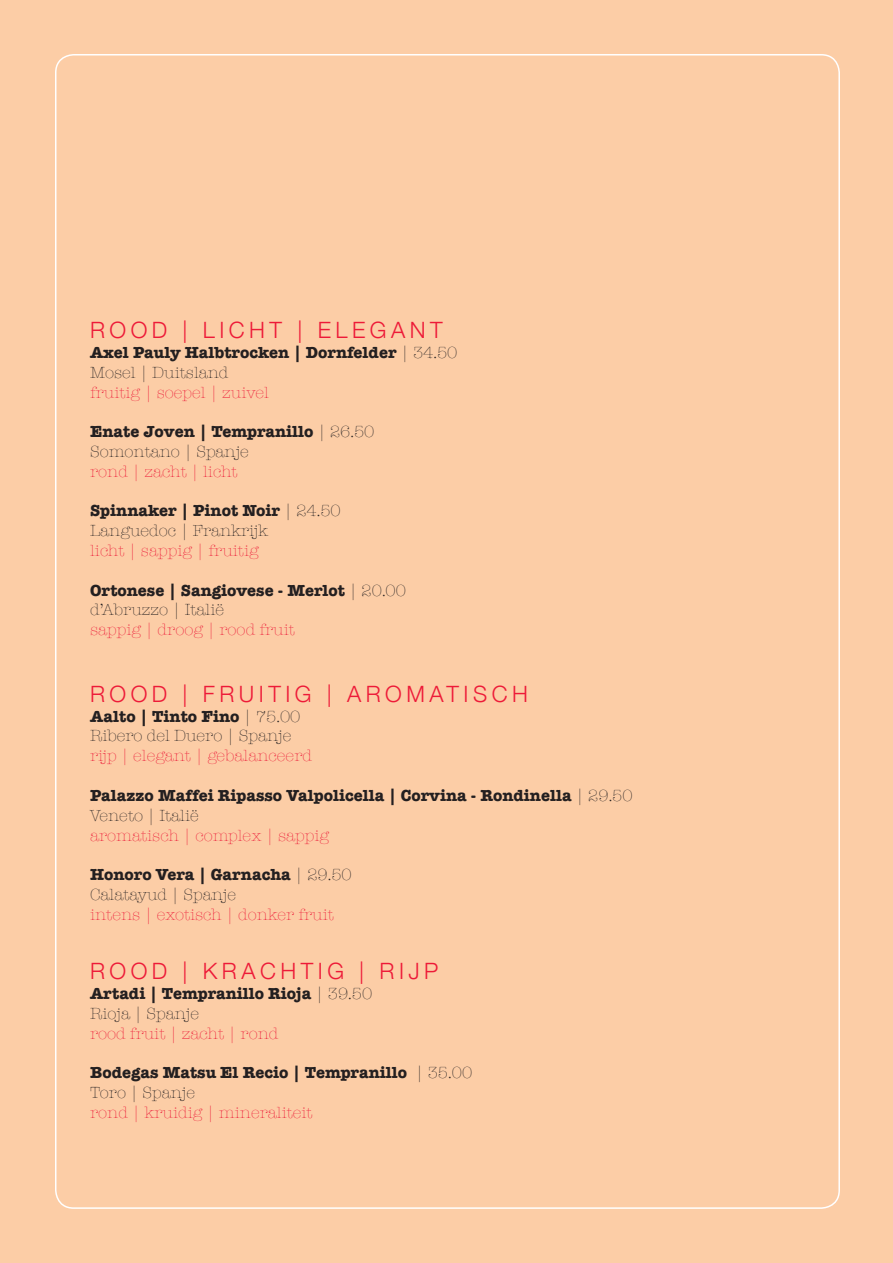
<style>
.page{position:relative;width:893px;height:1263px;background:#fccda6}
.page>*{position:absolute;margin:0;border:0;box-sizing:border-box;transform-origin:0 0}
.t1{font:300 22.5px "Helvetica Neue";letter-spacing:.2em;color:#ed1a38}
.t2{font:700 16.5px "American Typewriter";color:#231f20}
.t3{font:300 16.5px "American Typewriter";color:#ed1a38}
.t4{font:300 16.5px "American Typewriter";color:#231f20}
.s1{font-weight:300}
</style>
<div class="page">
<p class="t1" style="left:90px;top:312px;width:354px">ROOD | LICHT | ELEGANT</p>
<p class="t2" style="left:90px;top:338px;width:369px">Axel Pauly Halbtrocken | Dornfelder <span class="s1">| 34.50</span></p>
<p class="t4" style="left:90px;top:360px;width:140px">Mosel | Duitsland</p>
<p class="t3" style="left:90px;top:380px;width:180px">fruitig | soepel | zuivel</p>
<p class="t2" style="left:90px;top:417px;width:286px">Enate Joven | Tempranillo <span class="s1">| 26.50</span></p>
<p class="t4" style="left:90px;top:439px;width:160px">Somontano | Spanje</p>
<p class="t3" style="left:90px;top:459px;width:149px">rond | zacht | licht</p>
<p class="t2" style="left:90px;top:497px;width:252px">Spinnaker | Pinot Noir <span class="s1">| 24.50</span></p>
<p class="t4" style="left:90px;top:519px;width:179px">Languedoc | Frankrijk</p>
<p class="t3" style="left:90px;top:538px;width:170px">licht | sappig | fruitig</p>
<p class="t2" style="left:90px;top:576px;width:317px">Ortonese | Sangiovese - Merlot <span class="s1">| 20.00</span></p>
<p class="t4" style="left:90px;top:598px;width:136px">d’Abruzzo | Italië</p>
<p class="t3" style="left:90px;top:618px;width:206px">sappig | droog | rood fruit</p>
<p class="t1" style="left:90px;top:676px;width:439px">ROOD | FRUITIG | AROMATISCH</p>
<p class="t2" style="left:90px;top:702px;width:212px">Aalto | Tinto Fino <span class="s1">| 75.00</span></p>
<p class="t4" style="left:90px;top:724px;width:203px">Ribero del Duero | Spanje</p>
<p class="t3" style="left:90px;top:744px;width:223px">rijp | elegant | gebalanceerd</p>
<p class="t2" style="left:90px;top:781px;width:544px">Palazzo Maffei Ripasso Valpolicella | Corvina - Rondinella <span class="s1">| 29.50</span></p>
<p class="t4" style="left:90px;top:803px;width:110px">Veneto | Italië</p>
<p class="t3" style="left:90px;top:823px;width:240px">aromatisch | complex | sappig</p>
<p class="t2" style="left:90px;top:860px;width:263px">Honoro Vera | Garnacha <span class="s1">| 29.50</span></p>
<p class="t4" style="left:90px;top:882px;width:148px">Calatayud | Spanje</p>
<p class="t3" style="left:90px;top:902px;width:245px">intens | exotisch | donker fruit</p>
<p class="t1" style="left:90px;top:953px;width:350px">ROOD | KRACHTIG | RIJP</p>
<p class="t2" style="left:90px;top:979px;width:284px">Artadi | Tempranillo Rioja <span class="s1">| 39.50</span></p>
<p class="t4" style="left:90px;top:1001px;width:110px">Rioja | Spanje</p>
<p class="t3" style="left:90px;top:1021px;width:190px">rood fruit | zacht | rond</p>
<p class="t2" style="left:90px;top:1058px;width:384px">Bodegas Matsu El Recio | Tempranillo <span class="s1">| 35.00</span></p>
<p class="t4" style="left:90px;top:1080px;width:107px">Toro | Spanje</p>
<p class="t3" style="left:90px;top:1100px;width:224px">rond | kruidig | mineraliteit</p>
</div>
